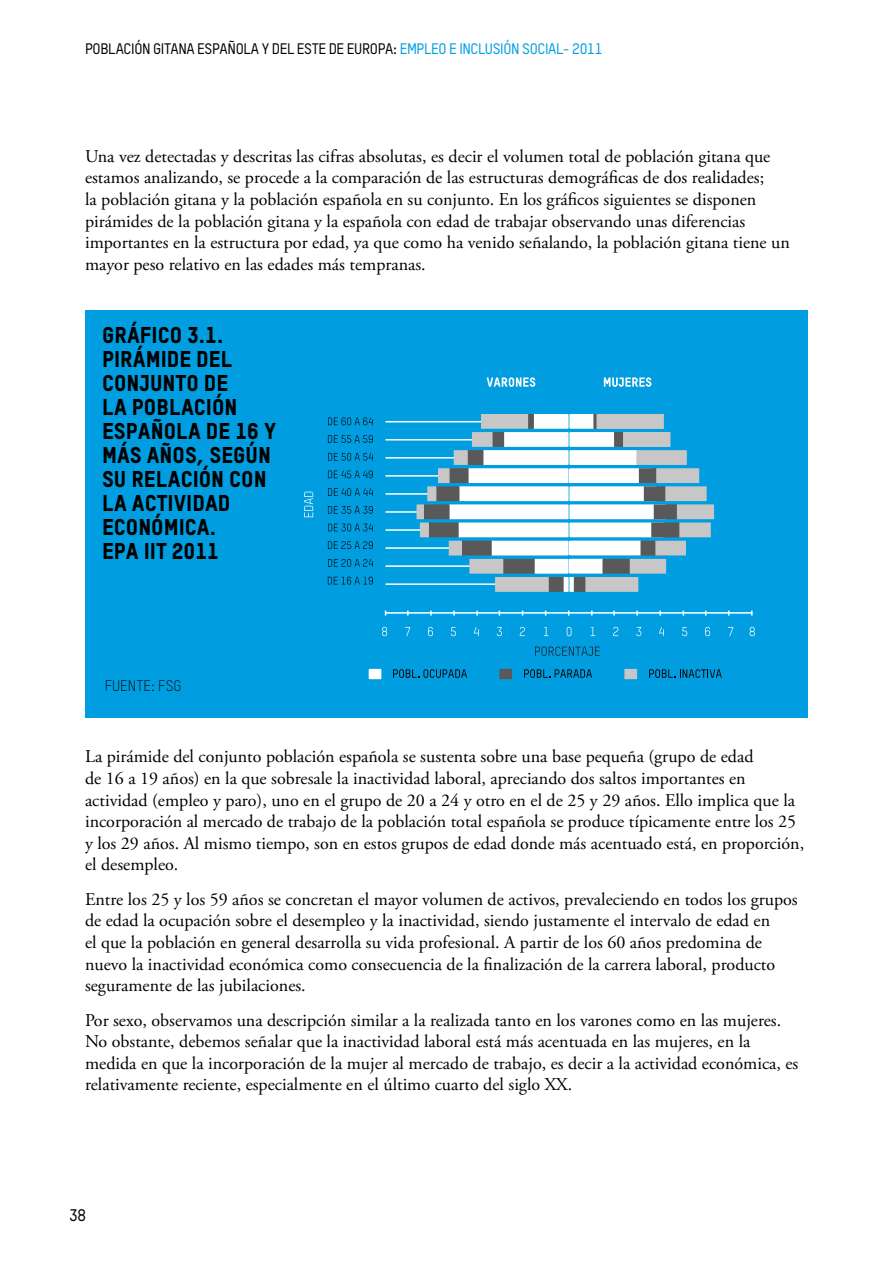
<style>
.page{position:relative;width:893px;height:1263px;background:#fff}
.page>*{position:absolute;margin:0;border:0;box-sizing:border-box;transform-origin:0 0}
.t1{font:22.5px/24px "TSTAR Headline";color:#000}
.t2{font:18px/21.6px "Adobe Garamond Pro";color:#000}
.t3{font:500 16.5px "TSTAR";color:#000}
.t4{font:500 15px "TSTAR";letter-spacing:-.025em;color:#000}
.t5{font:300 15px "TSTAR";color:#000}
.s1{color:#009ee0}
</style>
<div class="page">
<div style="left:85px;top:310px;width:723px;height:407px;background:#009ee0"></div>
<hr style="left:385px;top:439px;width:171px;height:1px;background:#fff">
<hr style="left:385px;top:421px;width:147px;height:1px;background:#fff">
<hr style="left:385px;top:457px;width:168px;height:2px;background:#fff">
<hr style="left:385px;top:475px;width:160px;height:2px;background:#fff">
<hr style="left:385px;top:493px;width:156px;height:2px;background:#fff">
<hr style="left:385px;top:511px;width:178px;height:2px;background:#fff">
<hr style="left:385px;top:529px;width:162px;height:2px;background:#fff">
<hr style="left:385px;top:547px;width:121px;height:2px;background:#fff">
<hr style="left:385px;top:583px;width:179px;height:2px;background:#fff">
<hr style="left:385px;top:565px;width:109px;height:2px;background:#fff">
<svg style="left:382px;top:627px;width:5px;height:9px"></svg>
<svg style="left:749px;top:627px;width:6px;height:9px"></svg>
<svg style="left:405px;top:627px;width:5px;height:9px"></svg>
<svg style="left:428px;top:627px;width:5px;height:9px"></svg>
<svg style="left:451px;top:627px;width:5px;height:9px"></svg>
<svg style="left:474px;top:627px;width:5px;height:9px"></svg>
<svg style="left:497px;top:627px;width:5px;height:9px"></svg>
<svg style="left:520px;top:627px;width:5px;height:9px"></svg>
<svg style="left:544px;top:627px;width:4px;height:9px"></svg>
<svg style="left:567px;top:627px;width:4px;height:9px"></svg>
<svg style="left:591px;top:627px;width:4px;height:9px"></svg>
<svg style="left:613px;top:627px;width:5px;height:9px"></svg>
<svg style="left:636px;top:627px;width:5px;height:9px"></svg>
<svg style="left:659px;top:627px;width:5px;height:9px"></svg>
<svg style="left:682px;top:627px;width:5px;height:9px"></svg>
<svg style="left:705px;top:627px;width:5px;height:9px"></svg>
<svg style="left:728px;top:627px;width:5px;height:9px"></svg>
<svg style="left:328px;top:577px;width:45px;height:7px"></svg>
<svg style="left:328px;top:559px;width:45px;height:8px"></svg>
<svg style="left:328px;top:541px;width:45px;height:8px"></svg>
<svg style="left:328px;top:524px;width:45px;height:7px"></svg>
<svg style="left:328px;top:506px;width:45px;height:8px"></svg>
<svg style="left:328px;top:488px;width:45px;height:8px"></svg>
<svg style="left:328px;top:470px;width:45px;height:8px"></svg>
<svg style="left:328px;top:453px;width:45px;height:8px"></svg>
<svg style="left:328px;top:435px;width:45px;height:8px"></svg>
<svg style="left:328px;top:417px;width:45px;height:8px"></svg>
<svg style="left:535px;top:646px;width:65px;height:10px"></svg>
<svg style="left:304px;top:492px;width:9px;height:25px"></svg>
<div style="left:569px;top:559px;width:34px;height:15px;background:#fff;border:2px solid #fff"></div>
<div style="left:602px;top:559px;width:29px;height:15px;background:#595959;border:2px solid #595959"></div>
<div style="left:630px;top:559px;width:36px;height:15px;background:#c7c7c7;border:2px solid #c7c7c7"></div>
<div style="left:534px;top:559px;width:35px;height:15px;background:#fff;border:2px solid #fff"></div>
<div style="left:502px;top:559px;width:33px;height:15px;background:#595959;border:2px solid #595959"></div>
<div style="left:469px;top:559px;width:34px;height:15px;background:#c7c7c7;border:2px solid #c7c7c7"></div>
<svg style="left:564px;top:577px;width:5px;height:15px"></svg>
<svg style="left:569px;top:577px;width:5px;height:15px"></svg>
<div style="left:574px;top:577px;width:12px;height:15px;background:#595959"></div>
<div style="left:585px;top:577px;width:53px;height:15px;background:#c7c7c7;border:2px solid #c7c7c7"></div>
<div style="left:548px;top:577px;width:16px;height:15px;background:#595959;border:2px solid #595959"></div>
<div style="left:495px;top:577px;width:54px;height:15px;background:#c7c7c7;border:2px solid #c7c7c7"></div>
<div style="left:569px;top:414px;width:25px;height:15px;background:#fff;border:2px solid #fff"></div>
<svg style="left:593px;top:414px;width:4px;height:15px"></svg>
<div style="left:597px;top:414px;width:67px;height:15px;background:#c7c7c7;border:2px solid #c7c7c7"></div>
<div style="left:533px;top:414px;width:36px;height:15px;background:#fff;border:2px solid #fff"></div>
<div style="left:527px;top:414px;width:7px;height:15px;background:#595959;border:2px solid #595959"></div>
<div style="left:481px;top:414px;width:47px;height:15px;background:#c7c7c7;border:2px solid #c7c7c7"></div>
<div style="left:569px;top:450px;width:68px;height:15px;background:#fff;border:2px solid #fff"></div>
<div style="left:483px;top:450px;width:86px;height:15px;background:#fff;border:2px solid #fff"></div>
<div style="left:467px;top:450px;width:16px;height:15px;background:#595959;border:2px solid #595959"></div>
<div style="left:454px;top:450px;width:14px;height:15px;background:#c7c7c7;border:2px solid #c7c7c7"></div>
<div style="left:569px;top:468px;width:82px;height:15px;background:#fff;border:2px solid #fff"></div>
<div style="left:468px;top:468px;width:101px;height:15px;background:#fff;border:2px solid #fff"></div>
<div style="left:449px;top:468px;width:20px;height:15px;background:#595959;border:2px solid #595959"></div>
<div style="left:438px;top:468px;width:12px;height:15px;background:#c7c7c7;border:2px solid #c7c7c7"></div>
<div style="left:569px;top:486px;width:87px;height:15px;background:#fff;border:2px solid #fff"></div>
<div style="left:459px;top:486px;width:110px;height:15px;background:#fff;border:2px solid #fff"></div>
<div style="left:436px;top:486px;width:23px;height:15px;background:#595959;border:2px solid #595959"></div>
<div style="left:427px;top:486px;width:9px;height:15px;background:#c7c7c7;border:2px solid #c7c7c7"></div>
<div style="left:416px;top:504px;width:9px;height:15px;background:#c7c7c7;border:2px solid #c7c7c7"></div>
<div style="left:569px;top:504px;width:97px;height:15px;background:#fff;border:2px solid #fff"></div>
<div style="left:449px;top:504px;width:120px;height:15px;background:#fff;border:2px solid #fff"></div>
<div style="left:424px;top:504px;width:26px;height:15px;background:#595959;border:2px solid #595959"></div>
<div style="left:569px;top:522px;width:95px;height:15px;background:#fff;border:2px solid #fff"></div>
<div style="left:458px;top:522px;width:111px;height:15px;background:#fff;border:2px solid #fff"></div>
<div style="left:428px;top:522px;width:31px;height:15px;background:#595959;border:2px solid #595959"></div>
<div style="left:420px;top:522px;width:9px;height:15px;background:#c7c7c7"></div>
<div style="left:569px;top:541px;width:72px;height:14px;background:#fff"></div>
<svg style="left:636px;top:450px;width:79px;height:106px"></svg>
<div style="left:491px;top:541px;width:78px;height:14px;background:#fff"></div>
<div style="left:461px;top:541px;width:31px;height:14px;background:#595959"></div>
<div style="left:449px;top:541px;width:13px;height:14px;background:#c7c7c7"></div>
<div style="left:569px;top:432px;width:46px;height:15px;background:#fff;border:2px solid #fff"></div>
<div style="left:614px;top:432px;width:10px;height:15px;background:#595959;border:2px solid #595959"></div>
<div style="left:623px;top:432px;width:47px;height:15px;background:#c7c7c7"></div>
<div style="left:503px;top:432px;width:66px;height:15px;background:#fff;border:2px solid #fff"></div>
<div style="left:492px;top:432px;width:12px;height:15px;background:#595959"></div>
<div style="left:472px;top:432px;width:21px;height:15px;background:#c7c7c7;border:2px solid #c7c7c7"></div>
<svg style="left:487px;top:377px;width:48px;height:10px"></svg>
<svg style="left:604px;top:377px;width:47px;height:10px"></svg>
<svg style="left:393px;top:669px;width:74px;height:9px"></svg>
<div style="left:369px;top:669px;width:12px;height:10px;background:#fff"></div>
<svg style="left:524px;top:669px;width:68px;height:9px"></svg>
<div style="left:499px;top:669px;width:13px;height:10px;background:#595959"></div>
<svg style="left:649px;top:669px;width:73px;height:9px"></svg>
<div style="left:624px;top:669px;width:13px;height:10px;background:#c7c7c7"></div>
<hr style="left:385px;top:612px;width:367px;height:2px;background:#fff">
<p class="t4" style="left:85px;top:40px;width:519px">POBLACIÓN GITANA ESPAÑOLA Y DEL ESTE DE EUROPA: <span class="s1">EMPLEO E INCLUSIÓN SOCIAL- 2011</span></p>
<p class="t2" style="left:85px;top:146px;width:706px">Una vez detectadas y descritas las cifras absolutas, es decir el volumen total de población gitana que estamos analizando, se procede a la comparación de las estructuras demográficas de dos realidades;<br>la población gitana y la población española en su conjunto. En los gráficos siguientes se disponen pirámides de la población gitana y la española con edad de trabajar observando unas diferencias importantes en la estructura por edad, ya que como ha venido señalando, la población gitana tiene un mayor peso relativo en las edades más tempranas.</p>
<p class="t1" style="left:102px;top:323px;width:123px">GRÁFICO 3.1.<br>PIRÁMIDE</p>
<p class="t1" style="left:196px;top:347px;width:13px">DEL</p>
<p class="t1" style="left:102px;top:371px;width:73px">CONJUNTO</p>
<p class="t1" style="left:204px;top:371px;width:12px">DE</p>
<p class="t1" style="left:102px;top:395px;width:43px">LA POBLACIÓN<br>ESPAÑOLA</p>
<p class="t1" style="left:206px;top:419px;width:72px">DE 16 Y</p>
<p class="t1" style="left:102px;top:443px;width:58px">MÁS AÑOS</p>
<p class="t1" style="left:197px;top:443px;width:72px">, SEGÚN</p>
<p class="t1" style="left:102px;top:467px;width:42px">SU RELACIÓN</p>
<p class="t1" style="left:229px;top:467px;width:13px">CON</p>
<p class="t1" style="left:102px;top:491px;width:41px">LA ACTI</p>
<p class="t1" style="left:174px;top:491px;width:24px">VIDAD</p>
<p class="t1" style="left:102px;top:515px;width:13px">ECONÓMICA</p>
<p class="t1" style="left:102px;top:515px;width:119px;text-align:right">.<br>EPA IIT 2011</p>
<p class="t5" style="left:105px;top:676px;width:78px">FUENTE: FSG</p>
<p class="t2" style="left:85px;top:747px;width:721px">La pirámide del conjunto población española se sustenta sobre una base pequeña (grupo de edad<br>de 16 a 19 años) en la que sobresale la inactividad laboral, apreciando dos saltos importantes en actividad (empleo y paro), uno en el grupo de 20 a 24 y otro en el de 25 y 29 años. Ello implica que la incorporación al mercado de trabajo de la población total española se produce típicamente entre los 25 y los 29 años. Al mismo tiempo, son en estos grupos de edad donde más acentuado está, en proporción, el desempleo.</p>
<p class="t2" style="left:85px;top:889px;width:714px">Entre los 25 y los 59 años se concretan el mayor volumen de activos, prevaleciendo en todos los grupos de edad la ocupación sobre el desempleo y la inactividad, siendo justamente el intervalo de edad en<br>el que la población en general desarrolla su vida profesional. A partir de los 60 años predomina de nuevo la inactividad económica como consecuencia de la finalización de la carrera laboral, producto seguramente de las jubilaciones.</p>
<p class="t2" style="left:85px;top:1010px;width:715px">Por sexo, observamos una descripción similar a la realizada tanto en los varones como en las mujeres.<br>No obstante, debemos señalar que la inactividad laboral está más acentuada en las mujeres, en la medida en que la incorporación de la mujer al mercado de trabajo, es decir a la actividad económica, es relativamente reciente, especialmente en el último cuarto del siglo XX.</p>
<p class="t3" style="left:69px;top:1205px;width:19px">38</p>
</div>
